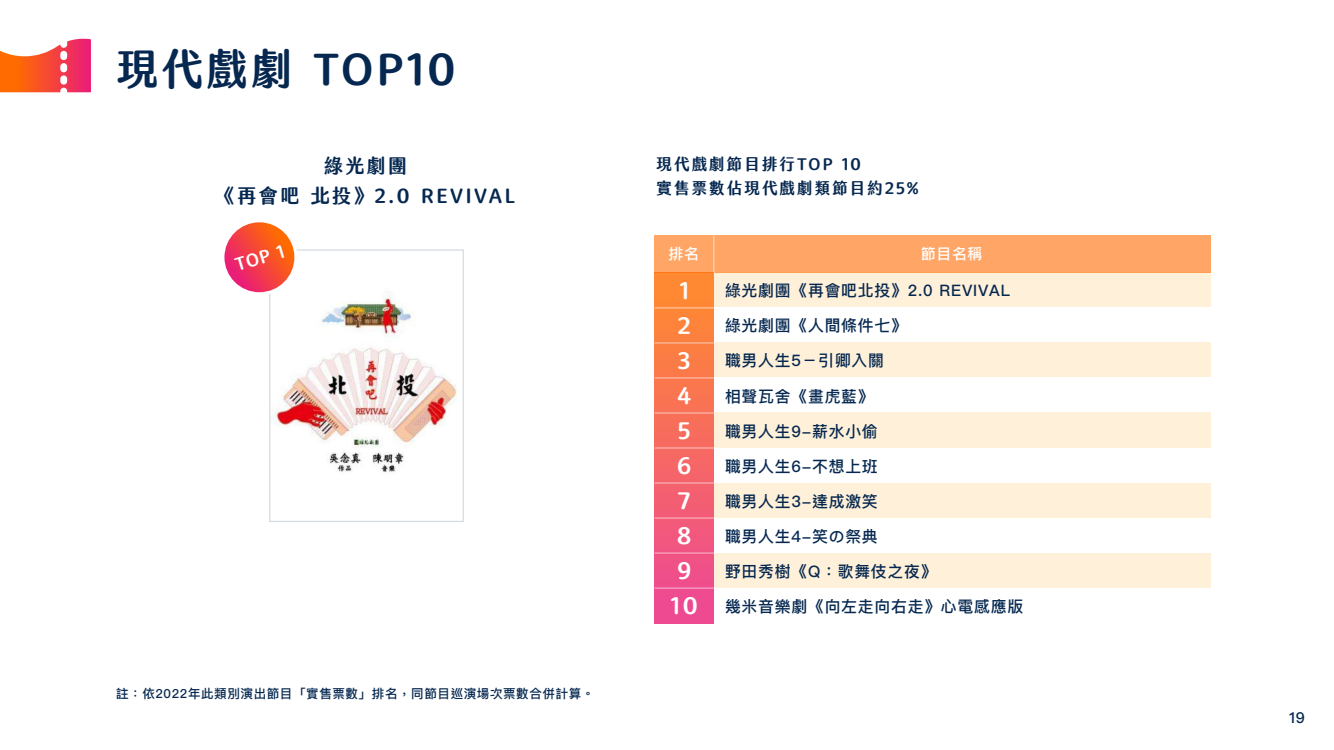
<style>
.page{position:relative;width:1334px;height:750px;background:#fff}
.page>*{position:absolute;margin:0;border:0;box-sizing:border-box;transform-origin:0 0}
.t1{font:42.56px "jf jinxuanlatte 1.0 bold";letter-spacing:.05em;color:#062850}
.t2{font:22.75px/35.1px "jf jinxuanlatte 1.0 bold";color:#fff;text-align:center}
.t3{font:700 20.62px "Gen Jyuu Gothic";color:#fff}
.t4{font:19.44px/30px "jf jinxuanlatte 1.0 bold";letter-spacing:.1em;color:#062850;text-align:center}
.t5{font:17.31px "jf jinxuanlatte 1.0 bold";color:#fff}
.t6{font:16px/24.6px "jf jinxuanlatte 1.0 bold";letter-spacing:.1em;color:#062850}
.t7{font:500 15.81px "Ping Fang TC";letter-spacing:.05em;color:#062850}
.t8{font:500 15px "Ping Fang TC";color:#062850}
.t9{font:500 14.88px "Ping Fang TC";letter-spacing:.05em;color:#fff}
.t10{font:500 12.5px "Ping Fang TC";letter-spacing:.05em;color:#062850}
</style>
<div class="page">
<svg style="left:0;top:39px;width:91px;height:53px"></svg>
<img style="left:271px;top:274px;width:186px;height:199px">
<div style="left:269px;top:249px;width:195px;height:273px;border:1px solid #d5dbe1"></div>
<div style="left:221px;top:219px;width:76px;height:76px;border:6px solid #fff;border-radius:50%"></div>
<svg style="left:224px;top:222px;width:70px;height:70px;background:#f4463d"></svg>
<div style="left:713px;top:273px;width:497px;height:35px;background:#fff0d9"></div>
<div style="left:713px;top:343px;width:497px;height:35px;background:#fff0d9"></div>
<div style="left:713px;top:413px;width:497px;height:35px;background:#fff0d9"></div>
<div style="left:713px;top:483px;width:497px;height:35px;background:#fff0d9"></div>
<div style="left:713px;top:553px;width:497px;height:35px;background:#fff0d9"></div>
<div style="left:654px;top:273px;width:59px;height:350px;background:linear-gradient(to bottom,#ff8c2c,#ed4697)"></div>
<hr style="left:654px;top:307px;width:59px;height:2px;background:#fff">
<hr style="left:654px;top:342px;width:59px;height:2px;background:#fff">
<hr style="left:654px;top:377px;width:59px;height:2px;background:#fff">
<hr style="left:654px;top:412px;width:59px;height:2px;background:#fff">
<hr style="left:654px;top:447px;width:59px;height:2px;background:#fff">
<hr style="left:654px;top:482px;width:59px;height:2px;background:#fff">
<hr style="left:654px;top:517px;width:59px;height:2px;background:#fff">
<hr style="left:654px;top:552px;width:59px;height:2px;background:#fff">
<hr style="left:654px;top:587px;width:59px;height:2px;background:#fff">
<div style="left:654px;top:235px;width:556px;height:38px;background:#ffa666"></div>
<hr style="left:713px;top:235px;width:1px;height:38px;background:#fff">
<h1 class="t1" style="left:116px;top:45px;width:341px">現代戲劇 TOP10</h1>
<p class="t4" style="left:216px;top:151px;width:301px">綠光劇團<br>《再會吧 北投》2.0 REVIVAL</p>
<p class="t6" style="left:656px;top:152px;width:264px">現代戲劇節目排行TOP 10<br>實售票數佔現代戲劇類節目約25%</p>
<h3 class="t3" style="left:226px;top:251px;width:62px;rotate:-17deg">TOP 1</h3>
<p class="t5" style="left:232px;top:256px;width:52px;rotate:-17deg">TOP 1</p>
<p class="t10" style="left:116px;top:685px;width:480px">註：依2022年此類別演出節目「實售票數」排名，同節目巡演場次票數合併計算。</p>
<p class="t9" style="left:668px;top:245px;width:32px">排名</p>
<p class="t9" style="left:920px;top:245px;width:63px">節目名稱</p>
<h2 class="t2" style="left:670px;top:274px;width:29px">1<br>2<br>3<br>4<br>5<br>6<br>7<br>8<br>9<br>10</h2>
<p class="t7" style="left:725px;top:281px;width:286px">綠光劇團《再會吧北投》2.0 REVIVAL</p>
<p class="t7" style="left:725px;top:316px;width:183px">綠光劇團《人間條件七》</p>
<p class="t7" style="left:725px;top:351px;width:160px">職男人生5－引卿入關</p>
<p class="t7" style="left:725px;top:386px;width:150px">相聲瓦舍《畫虎藍》</p>
<p class="t7" style="left:725px;top:421px;width:154px">職男人生9-薪水小偷</p>
<p class="t7" style="left:725px;top:456px;width:154px">職男人生6-不想上班</p>
<p class="t7" style="left:725px;top:491px;width:154px">職男人生3-達成激笑</p>
<p class="t7" style="left:725px;top:526px;width:154px">職男人生4-笑の祭典</p>
<p class="t7" style="left:725px;top:561px;width:213px">野田秀樹《Q：歌舞伎之夜》</p>
<p class="t7" style="left:725px;top:596px;width:300px">幾米音樂劇《向左走向右走》心電感應版</p>
<p class="t8" style="left:1288px;top:708px;width:17px">19</p>
</div>
